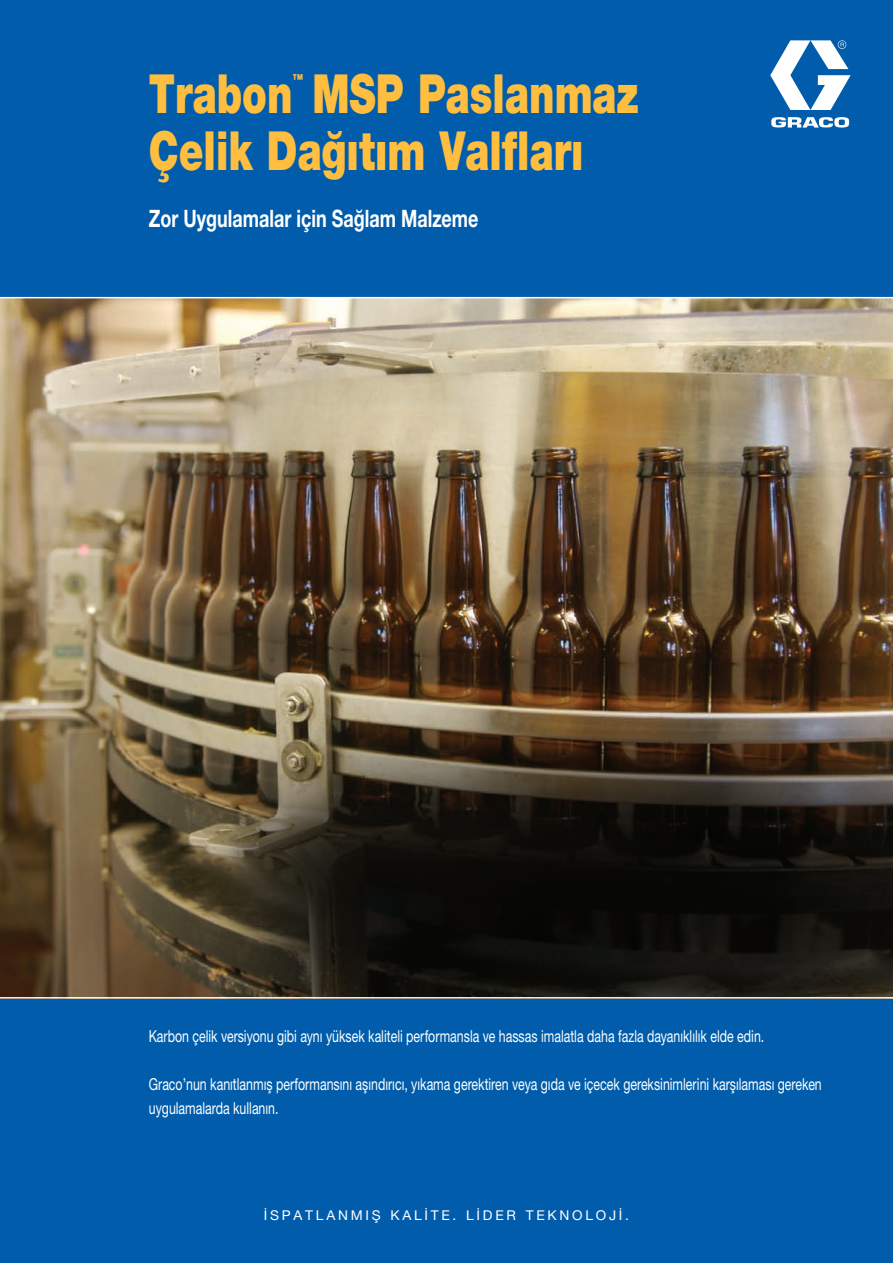
<style>
.page{position:relative;width:893px;height:1263px;background:#015dab}
.page>*{position:absolute;margin:0;border:0;box-sizing:border-box;transform-origin:0 0}
.t1{font:900 54px "Helvetica Neue CE";color:#ffbe3f;scale:.73 1}
.t2{font:700 24px "Helvetica Neue CE";color:#fff;scale:.75 1}
.t3{font:16.5px/24px "Helvetica Neue CE";color:#fff;scale:.75 1}
.t4{font:900 13.95px "Helvetica Neue CE";color:#ffbe3f;scale:.73 1}
.t5{font:13.5px "Helvetica Neue CE";letter-spacing:.2em;color:#fff}
</style>
<div class="page">
<img style="left:0;top:298px;width:893px;height:699px">
<hr style="left:0;top:297px;width:893px;height:1px;background:#fff">
<hr style="left:0;top:997px;width:893px;height:1px;background:#fff">
<svg style="left:770px;top:40px;width:81px;height:88px"></svg>
<h1 class="t1" style="left:149px;top:60px;width:672px">Trabon MSP Paslanmaz</h1>
<p class="t4" style="left:293px;top:71px;width:15px">™</p>
<h1 class="t1" style="left:149px;top:117px;width:597px">Çelik Dağıtım Valfları</h1>
<h2 class="t2" style="left:149px;top:203px;width:441px">Zor Uygulamalar için Sağlam Malzeme</h2>
<p class="t3" style="left:149px;top:1024px;width:822px">Karbon çelik versiyonu gibi aynı yüksek kaliteli performansla ve hassas imalatla daha fazla dayanıklılık elde edin.</p>
<p class="t3" style="left:149px;top:1072px;width:899px">Graco’nun kanıtlanmış performansını aşındırıcı, yıkama gerektiren veya gıda ve içecek gereksinimlerini karşılaması gereken uygulamalarda kullanın.</p>
<p class="t5" style="left:264px;top:1207px;width:367px">İSPATLANMIŞ KALİTE. LİDER TEKNOLOJİ.</p>
</div>
